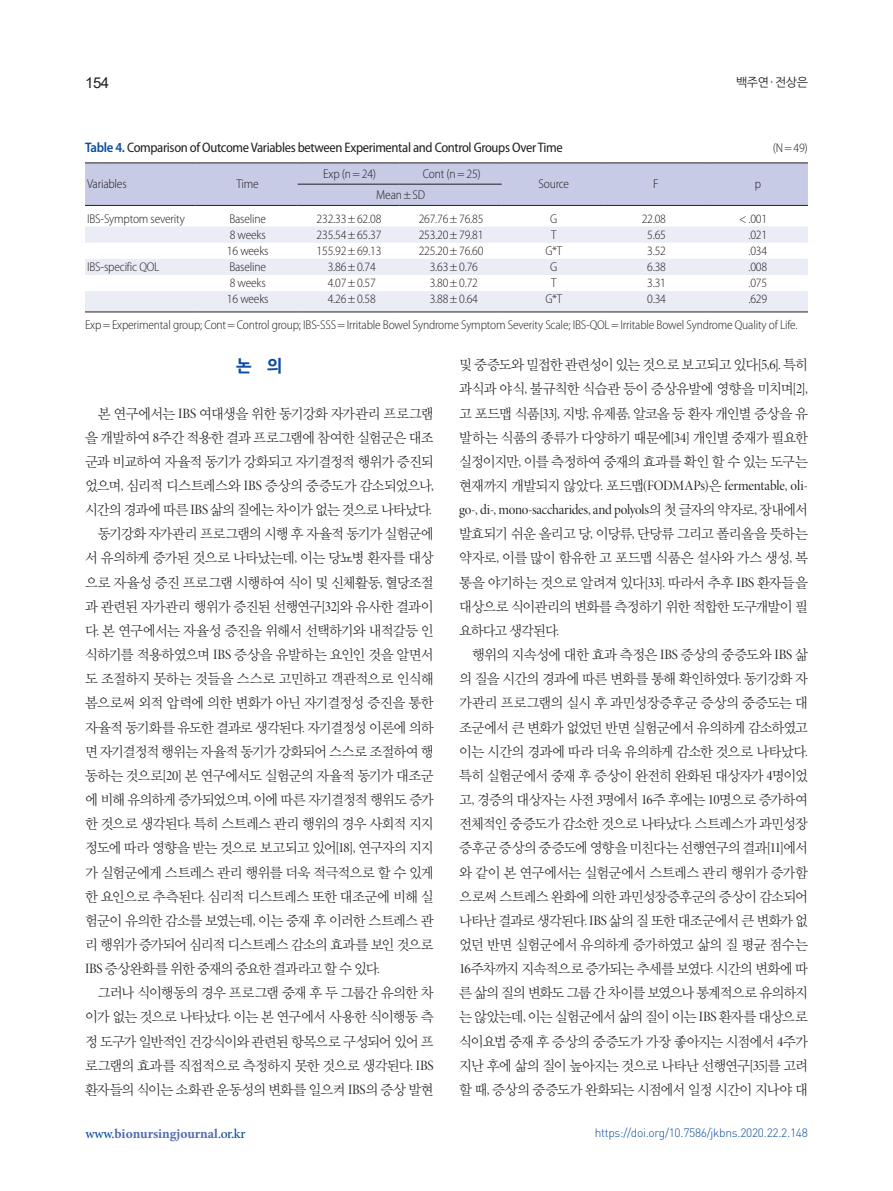
<style>
.page{position:relative;width:893px;height:1191px;background:#fff}
.page>*{position:absolute;margin:0;border:0;box-sizing:border-box;transform-origin:0 0}
.본문_대제목{font:700 16.5px "Nanum Gothic OTF Extra";color:#0d4da1}
.t1{font:15px "Arial";color:#231f20}
.본문{font:14.25px/24.2px "YDVY Mj O32";letter-spacing:-.06em;color:#231f20;text-align:justify;scale:.96 1}
.표_제목__그림_설명{font:semi-condensed 13.8px "Myriad Pro";letter-spacing:-.025em;color:#231f20}
.t2{font:700 13.5px "Minion Pro";color:#516bb3}
.표_본문{font:300 semi-condensed 12.75px "Myriad Pro";letter-spacing:-.015em;color:#231f20}
.표_제목__그림_설명-2{font:300 semi-condensed 12.75px "Myriad Pro";color:#231f20}
.t3{font:300 12px "DIN Pro";letter-spacing:-.025em;color:#0d4da1}
.t4{font:12px "Nanum Gothic OTF";letter-spacing:-.04em;color:#231f20}
.s1{font-weight:600;color:#0d4da1}
.s2{font-family:"Minion Pro Disp"}
.s3{font-weight:500;color:#0d4da1}
</style>
<div class="page">
<div style="left:85px;top:164px;width:723px;height:41px;background:#c7cbe6"></div>
<svg style="left:85px;top:226px;width:723px;height:86px;fill:#eaecf6"></svg>
<hr style="left:85px;top:163px;width:111px;height:1px;background:#231f20">
<hr style="left:196px;top:163px;width:102px;height:1px;background:#231f20">
<hr style="left:298px;top:163px;width:102px;height:1px;background:#231f20">
<hr style="left:400px;top:163px;width:102px;height:1px;background:#231f20">
<hr style="left:502px;top:163px;width:102px;height:1px;background:#231f20">
<hr style="left:604px;top:163px;width:102px;height:1px;background:#231f20">
<hr style="left:706px;top:163px;width:102px;height:1px;background:#231f20">
<hr style="left:298px;top:184px;width:102px;height:1px;background:#231f20">
<hr style="left:400px;top:184px;width:102px;height:1px;background:#231f20">
<hr style="left:85px;top:205px;width:111px;height:1px;background:#231f20">
<hr style="left:196px;top:205px;width:102px;height:1px;background:#231f20">
<hr style="left:298px;top:205px;width:102px;height:1px;background:#231f20">
<hr style="left:400px;top:205px;width:102px;height:1px;background:#231f20">
<hr style="left:502px;top:205px;width:102px;height:1px;background:#231f20">
<hr style="left:604px;top:205px;width:102px;height:1px;background:#231f20">
<hr style="left:706px;top:205px;width:102px;height:1px;background:#231f20">
<hr style="left:85px;top:312px;width:111px;height:1px;background:#231f20">
<hr style="left:196px;top:312px;width:102px;height:1px;background:#231f20">
<hr style="left:298px;top:312px;width:102px;height:1px;background:#231f20">
<hr style="left:400px;top:312px;width:102px;height:1px;background:#231f20">
<hr style="left:502px;top:312px;width:102px;height:1px;background:#231f20">
<hr style="left:604px;top:312px;width:102px;height:1px;background:#231f20">
<hr style="left:706px;top:312px;width:102px;height:1px;background:#231f20">
<p class="t1" style="left:85px;top:72px;width:26px">154</p>
<p class="t4" style="left:736px;top:75px;width:73px">백주연· 전상은</p>
<p class="표_제목__그림_설명" style="left:85px;top:140px;width:479px"><span class="s1">Table 4.</span> Comparison of Outcome Variables between Experimental and Control Groups Over Time</p>
<p class="표_제목__그림_설명-2" style="left:773px;top:140px;width:37px">(N = 49)</p>
<p class="표_본문" style="left:87px;top:177px;width:41px">Variables</p>
<p class="표_본문" style="left:237px;top:177px;width:24px">Time</p>
<p class="표_본문" style="left:323px;top:167px;width:54px">Exp (n = 24)</p>
<p class="표_본문" style="left:423px;top:167px;width:60px">Cont (n = 25)</p>
<p class="표_본문" style="left:538px;top:177px;width:32px">Source</p>
<p class="표_본문" style="left:653px;top:177px;width:7px">F</p>
<p class="표_본문" style="left:755px;top:177px;width:8px">p</p>
<p class="표_본문" style="left:376px;top:188px;width:50px">Mean ± SD</p>
<p class="표_본문" style="left:87px;top:211px;width:99px">IBS-Symptom severity</p>
<p class="표_본문" style="left:229px;top:211px;width:38px">Baseline</p>
<p class="표_본문" style="left:317px;top:211px;width:66px">232.33 ± 62.08</p>
<p class="표_본문" style="left:419px;top:211px;width:66px">267.76 ± 76.85</p>
<p class="표_본문" style="left:550px;top:211px;width:9px">G</p>
<p class="표_본문" style="left:642px;top:211px;width:26px">22.08</p>
<p class="표_본문" style="left:739px;top:211px;width:29px">&lt; .001</p>
<p class="표_본문" style="left:230px;top:228px;width:38px">8 weeks</p>
<p class="표_본문" style="left:317px;top:228px;width:66px">235.54 ± 65.37</p>
<p class="표_본문" style="left:419px;top:228px;width:66px">253.20 ± 79.81</p>
<p class="표_본문" style="left:551px;top:228px;width:7px">T</p>
<p class="표_본문" style="left:647px;top:228px;width:20px">5.65</p>
<p class="표_본문" style="left:748px;top:228px;width:20px">.021</p>
<p class="표_본문" style="left:227px;top:244px;width:43px">16 weeks</p>
<p class="표_본문" style="left:317px;top:244px;width:66px">155.92 ± 69.13</p>
<p class="표_본문" style="left:419px;top:244px;width:66px">225.20 ± 76.60</p>
<p class="표_본문" style="left:545px;top:244px;width:19px">G*T</p>
<p class="표_본문" style="left:647px;top:244px;width:20px">3.52</p>
<p class="표_본문" style="left:748px;top:244px;width:20px">.034</p>
<p class="표_본문" style="left:87px;top:260px;width:74px">IBS-specific QOL</p>
<p class="표_본문" style="left:229px;top:260px;width:38px">Baseline</p>
<p class="표_본문" style="left:328px;top:260px;width:50px">3.86 ± 0.74</p>
<p class="표_본문" style="left:430px;top:260px;width:50px">3.63 ± 0.76</p>
<p class="표_본문" style="left:550px;top:260px;width:9px">G</p>
<p class="표_본문" style="left:647px;top:260px;width:20px">6.38</p>
<p class="표_본문" style="left:748px;top:260px;width:20px">.008</p>
<p class="표_본문" style="left:230px;top:276px;width:38px">8 weeks</p>
<p class="표_본문" style="left:328px;top:276px;width:50px">4.07 ± 0.57</p>
<p class="표_본문" style="left:430px;top:276px;width:50px">3.80 ± 0.72</p>
<p class="표_본문" style="left:551px;top:276px;width:7px">T</p>
<p class="표_본문" style="left:647px;top:276px;width:20px">3.31</p>
<p class="표_본문" style="left:748px;top:276px;width:20px">.075</p>
<p class="표_본문" style="left:227px;top:292px;width:43px">16 weeks</p>
<p class="표_본문" style="left:328px;top:292px;width:50px">4.26 ± 0.58</p>
<p class="표_본문" style="left:430px;top:292px;width:50px">3.88 ± 0.64</p>
<p class="표_본문" style="left:545px;top:292px;width:19px">G*T</p>
<p class="표_본문" style="left:647px;top:292px;width:20px">0.34</p>
<p class="표_본문" style="left:748px;top:292px;width:20px">.629</p>
<p class="표_본문" style="left:85px;top:318px;width:714px">Exp = Experimental group; Cont = Control group; IBS-SSS = Irritable Bowel Syndrome Symptom Severity Scale; IBS-QOL = Irritable Bowel Syndrome Quality of Life.</p>
<p class="본문_대제목" style="left:236px;top:356px;width:48px">논 의</p>
<p class="본문" style="left:85px;top:400px;width:365px;text-indent:13px">본 연구에서는 <span class="s2">IBS</span> 여대생을 위한 동기강화 자가관리 프로그램 을 개발하여 <span class="s2">8</span>주간 적용한 결과 프로그램에 참여한 실험군은 대조 군과 비교하여 자율적 동기가 강화되고 자기결정적 행위가 증진되 었으며<span class="s2">,</span> 심리적 디스트레스와 <span class="s2">IBS</span> 증상의 중증도가 감소되었으나<span class="s2">, </span>시간의 경과에 따른 <span class="s2">IBS</span> 삶의 질에는 차이가 없는 것으로 나타났다<span class="s2">.</span></p>
<p class="본문" style="left:85px;top:521px;width:365px;text-indent:13px">동기강화 자가관리 프로그램의 시행 후 자율적 동기가 실험군에 서 유의하게 증가된 것으로 나타났는데<span class="s2">,</span> 이는 당뇨병 환자를 대상 으로 자율성 증진 프로그램 시행하여 식이 및 신체활동<span class="s2">,</span> 혈당조절 과 관련된 자가관리 행위가 증진된 선행연구<span class="s2">[32]</span>와 유사한 결과이 다<span class="s2">.</span> 본 연구에서는 자율성 증진을 위해서 선택하기와 내적갈등 인 식하기를 적용하였으며 <span class="s2">IBS</span> 증상을 유발하는 요인인 것을 알면서 도 조절하지 못하는 것들을 스스로 고민하고 객관적으로 인식해 봄으로써 외적 압력에 의한 변화가 아닌 자기결정성 증진을 통한 자율적 동기화를 유도한 결과로 생각된다<span class="s2">.</span> 자기결정성 이론에 의하 면 자기결정적 행위는 자율적 동기가 강화되어 스스로 조절하여 행 동하는 것으로<span class="s2">[20]</span> 본 연구에서도 실험군의 자율적 동기가 대조군 에 비해 유의하게 증가되었으며<span class="s2">,</span> 이에 따른 자기결정적 행위도 증가 한 것으로 생각된다<span class="s2">.</span> 특히 스트레스 관리 행위의 경우 사회적 지지 정도에 따라 영향을 받는 것으로 보고되고 있어<span class="s2">[18],</span> 연구자의 지지 가 실험군에게 스트레스 관리 행위를 더욱 적극적으로 할 수 있게 한 요인으로 추측된다<span class="s2">.</span> 심리적 디스트레스 또한 대조군에 비해 실 험군이 유의한 감소를 보였는데<span class="s2">,</span> 이는 중재 후 이러한 스트레스 관 리 행위가 증가되어 심리적 디스트레스 감소의 효과를 보인 것으로 <span class="s2">IBS</span> 증상완화를 위한 중재의 중요한 결과라고 할 수 있다<span class="s2">.</span></p>
<p class="본문" style="left:85px;top:980px;width:365px;text-indent:13px">그러나 식이행동의 경우 프로그램 중재 후 두 그룹간 유의한 차 이가 없는 것으로 나타났다<span class="s2">.</span> 이는 본 연구에서 사용한 식이행동 측 정 도구가 일반적인 건강식이와 관련된 항목으로 구성되어 있어 프 로그램의 효과를 직접적으로 측정하지 못한 것으로 생각된다<span class="s2">. IBS </span>환자들의 식이는 소화관 운동성의 변화를 일으켜 <span class="s2">IBS</span>의 증상 발현</p>
<p class="본문" style="left:459px;top:352px;width:365px">및 중증도와 밀접한 관련성이 있는 것으로 보고되고 있다<span class="s2">[5,6].</span> 특히 과식과 야식<span class="s2">,</span> 불규칙한 식습관 등이 증상유발에 영향을 미치며<span class="s2">[2], </span>고 포드맵 식품<span class="s2">[33],</span> 지방<span class="s2">,</span> 유제품<span class="s2">,</span> 알코올 등 환자 개인별 증상을 유 발하는 식품의 종류가 다양하기 때문에<span class="s2">[34]</span> 개인별 중재가 필요한 실정이지만<span class="s2">,</span> 이를 측정하여 중재의 효과를 확인 할 수 있는 도구는 현재까지 개발되지 않았다<span class="s2">.</span> 포드맵<span class="s2">(FODMAPs)</span>은 <span class="s2">fermentable, oli&shy;go-, di-, mono-saccharides, and polyols</span>의 첫 글자의 약자로<span class="s2">,</span> 장내에서 발효되기 쉬운 올리고 당<span class="s2">,</span> 이당류<span class="s2">,</span> 단당류 그리고 폴리올을 뜻하는 약자로<span class="s2">,</span> 이를 많이 함유한 고 포드맵 식품은 설사와 가스 생성<span class="s2">,</span> 복 통을 야기하는 것으로 알려져 있다<span class="s2">[33].</span> 따라서 추후 <span class="s2">IBS</span> 환자들을 대상으로 식이관리의 변화를 측정하기 위한 적합한 도구개발이 필 요하다고 생각된다<span class="s2">.</span></p>
<p class="본문" style="left:459px;top:642px;width:365px;text-indent:13px">행위의 지속성에 대한 효과 측정은 <span class="s2">IBS</span> 증상의 중증도와 <span class="s2">IBS</span> 삶 의 질을 시간의 경과에 따른 변화를 통해 확인하였다<span class="s2">.</span> 동기강화 자 가관리 프로그램의 실시 후 과민성장증후군 증상의 중증도는 대 조군에서 큰 변화가 없었던 반면 실험군에서 유의하게 감소하였고 이는 시간의 경과에 따라 더욱 유의하게 감소한 것으로 나타났다<span class="s2">. </span>특히 실험군에서 중재 후 증상이 완전히 완화된 대상자가 <span class="s2">4</span>명이었 고<span class="s2">,</span> 경증의 대상자는 사전 <span class="s2">3</span>명에서 <span class="s2">16</span>주 후에는 <span class="s2">10</span>명으로 증가하여 전체적인 중증도가 감소한 것으로 나타났다<span class="s2">.</span> 스트레스가 과민성장 증후군 증상의 중증도에 영향을 미친다는 선행연구의 결과<span class="s2">[11]</span>에서 와 같이 본 연구에서는 실험군에서 스트레스 관리 행위가 증가함 으로써 스트레스 완화에 의한 과민성장증후군의 증상이 감소되어 나타난 결과로 생각된다<span class="s2">. IBS</span> 삶의 질 또한 대조군에서 큰 변화가 없 었던 반면 실험군에서 유의하게 증가하였고 삶의 질 평균 점수는 <span class="s2">16</span>주차까지 지속적으로 증가되는 추세를 보였다<span class="s2">.</span> 시간의 변화에 따 른 삶의 질의 변화도 그룹 간 차이를 보였으나 통계적으로 유의하지 는 않았는데<span class="s2">,</span> 이는 실험군에서 삶의 질이 이는 <span class="s2">IBS</span> 환자를 대상으로 식이요법 중재 후 증상의 중증도가 가장 좋아지는 시점에서 <span class="s2">4</span>주가 지난 후에 삶의 질이 높아지는 것으로 나타난 선행연구<span class="s2">[35]</span>를 고려 할 때<span class="s2">,</span> 증상의 중증도가 완화되는 시점에서 일정 시간이 지나야 대</p>
<p class="t2" style="left:85px;top:1124px;width:162px"><span class="s3">www.</span>bionursingjournal<span class="s3">.or.kr</span></p>
<p class="t3" style="left:595px;top:1125px;width:215px">https://doi.org/10.7586/jkbns.2020.22.2.148</p>
</div>
